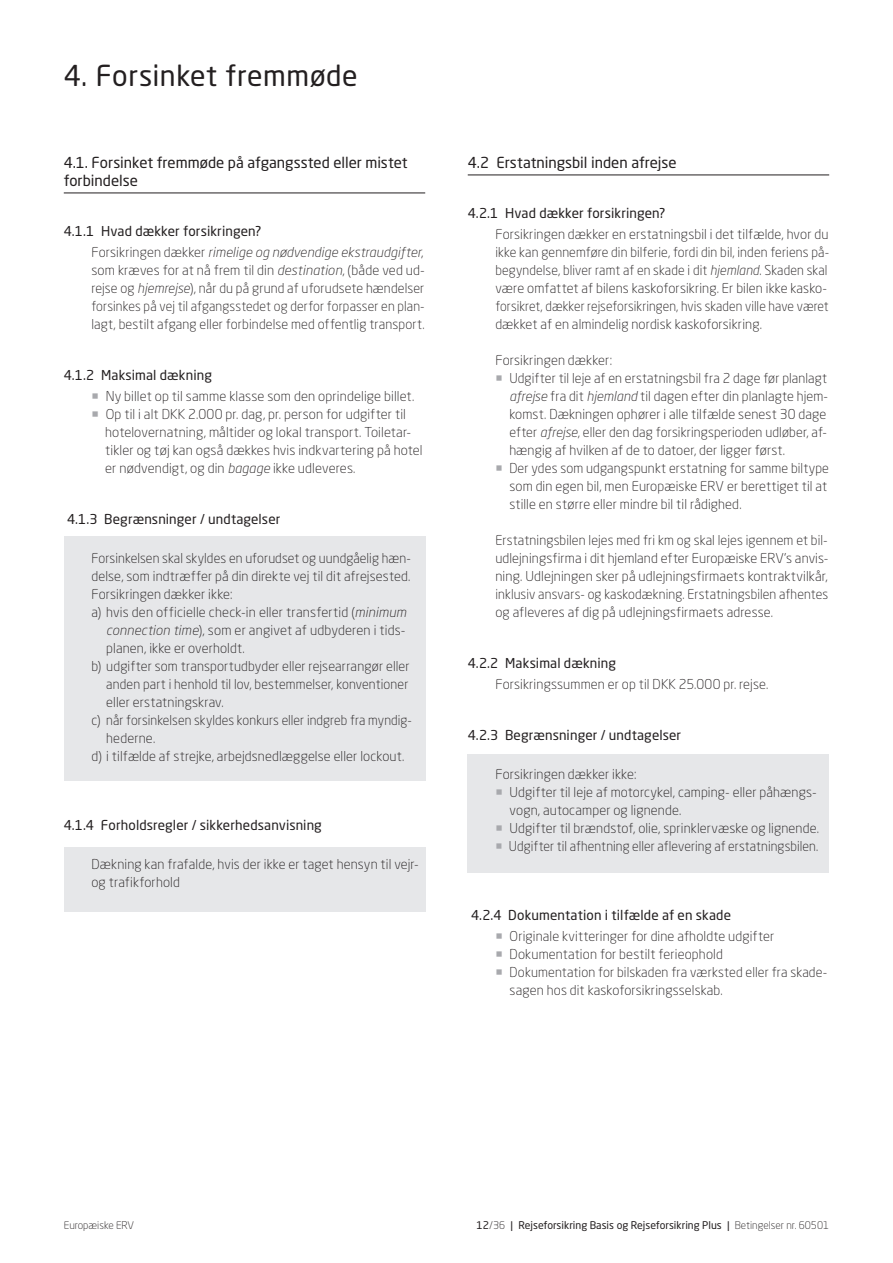
<style>
.page{position:relative;width:893px;height:1263px;background:#fff}
.page>*{position:absolute;margin:0;border:0;box-sizing:border-box;transform-origin:0 0}
.t1{font:28.5px "Neo Sans W1 G";letter-spacing:.02em;color:#231f20}
.t2{font:15px/18px "Neo Sans W1 G";color:#231f20}
.t3{font:300 13.5px/18px "Neo Sans W1 G";letter-spacing:.01em;color:#231f20}
.t4{font:13.5px "Neo Sans W1 G";letter-spacing:.005em;color:#231f20}
.t5{font:300 13.5px "Neo Sans W1 G";letter-spacing:.01em;color:#231f20;scale:.96 1}
.t6{font:italic 300 13.5px "Neo Sans Pro";letter-spacing:.01em;color:#231f20}
.t7{font:10.5px "Neo Sans W1 G";color:#231f20}
.t8{font:300 10.5px "Neo Sans W1 G";color:#231f20}
.s1{font-family:"Neo Sans W1 G";font-style:normal}
.s2{font-family:"Neo Sans Pro";font-style:italic}
.s3{color:#a8a9ad}
.s4{font-weight:300}
</style>
<div class="page">
<div style="left:64px;top:847px;width:361px;height:64px;background:#e6e7e9"></div>
<div style="left:468px;top:754px;width:361px;height:118px;background:#e6e7e9"></div>
<div style="left:64px;top:536px;width:361px;height:245px;background:#e6e7e9"></div>
<hr style="left:64px;top:193px;width:361px;height:1px;background:#231f20">
<hr style="left:468px;top:175px;width:361px;height:1px;background:#231f20">
<h1 class="t1" style="left:64px;top:58px;width:295px">4. Forsinket fremmøde</h1>
<p class="t2" style="left:64px;top:153px;width:345px">4.1. Forsinket fremmøde på afgangssted eller mistet forbindelse</p>
<p class="t4" style="left:64px;top:223px;width:199px">4.1.1 Hvad dækker forsikringen?</p>
<p class="t6" style="left:91px;top:244px;width:333px"><span class="s1">Forsikringen dækker</span> rimelige og nødvendige ekstraudgifter<span class="s1">,</span></p>
<p class="t3" style="left:91px;top:261px;width:335px;text-align:justify">som kræves for at nå frem til din <span class="s2">destination</span>, (både ved ud&shy;rejse og <span class="s2">hjemrejse</span>), når du på grund af uforudsete hændelser forsinkes på vej til afgangsstedet og derfor forpasser en plan&shy;lagt, bestilt afgang eller forbindelse med offentlig transport.</p>
<p class="t4" style="left:64px;top:367px;width:150px">4.1.2 Maksimal dækning</p>
<p class="t3" style="left:91px;top:387px;width:324px"><span class="s3">○</span> Ny billet op til samme klasse som den oprindelige billet.</p>
<p class="t3" style="left:105px;top:405px;width:319px;text-indent:-14px"><span class="s3">○</span> Op til i alt DKK 2.000 pr. dag, pr. person for udgifter til hotelovernatning, måltider og lokal transport. Toiletar&shy;tikler og tøj kan også dækkes hvis indkvartering på hotel er nødvendigt, og din <span class="s2">bagage</span> ikke udleveres.</p>
<p class="t4" style="left:67px;top:511px;width:215px">4.1.3 Begrænsninger / undtagelser</p>
<p class="t3" style="left:91px;top:549px;width:321px">Forsinkelsen skal skyldes en uforudset og uundgåelig hæn-</p>
<p class="t3" style="left:91px;top:567px;width:321px">delse, som indtræffer på din direkte vej til dit afrejsested.</p>
<p class="t3" style="left:91px;top:585px;width:143px">Forsikringen dækker ikke:</p>
<p class="t3" style="left:91px;top:603px;width:316px">a) hvis den officielle check-in eller transfertid (<span class="s2">minimum</span></p>
<p class="t3" style="left:106px;top:621px;width:301px"><span class="s2">connection time</span>), som er angivet af udbyderen i tids-</p>
<p class="t3" style="left:106px;top:639px;width:140px">planen, ikke er overholdt.</p>
<p class="t3" style="left:91px;top:657px;width:320px">b) udgifter som transportudbyder eller rejsearrangør eller</p>
<p class="t3" style="left:106px;top:675px;width:304px">anden part i henhold til lov, bestemmelser, konventioner</p>
<p class="t3" style="left:106px;top:693px;width:119px">eller erstatningskrav.</p>
<p class="t3" style="left:91px;top:711px;width:322px">c) når forsinkelsen skyldes konkurs eller indgreb fra myndig-</p>
<p class="t3" style="left:106px;top:729px;width:50px">hederne.</p>
<p class="t3" style="left:91px;top:747px;width:314px">d) i tilfælde af strejke, arbejdsnedlæggelse eller lockout.</p>
<p class="t4" style="left:64px;top:817px;width:260px">4.1.4 Forholdsregler / sikkerhedsanvisning</p>
<p class="t3" style="left:91px;top:855px;width:329px">Dækning kan frafalde, hvis der ikke er taget hensyn til vejr&shy;og trafikforhold</p>
<p class="t2" style="left:468px;top:153px;width:210px">4.2 Erstatningsbil inden afrejse</p>
<p class="t4" style="left:468px;top:205px;width:199px">4.2.1 Hvad dækker forsikringen?</p>
<p class="t3" style="left:495px;top:225px;width:335px">Forsikringen dækker en erstatningsbil i det tilfælde, hvor du ikke kan gennemføre din bilferie, fordi din bil, inden feriens på&shy;begyndelse, bliver ramt af en skade i dit <span class="s2">hjemland</span>. Skaden skal være omfattet af bilens kaskoforsikring. Er bilen ikke kasko&shy;forsikret, dækker rejseforsikringen, hvis skaden ville have været dækket af en almindelig nordisk kaskoforsikring.</p>
<p class="t3" style="left:495px;top:351px;width:118px">Forsikringen dækker:</p>
<p class="t3" style="left:509px;top:369px;width:320px;text-indent:-14px"><span class="s3">○</span> Udgifter til leje af en erstatningsbil fra 2 dage før planlagt <span class="s2">afrejse</span> fra dit <span class="s2">hjemland</span> til dagen efter din planlagte hjem&shy;komst. Dækningen ophører i alle tilfælde senest 30 dage efter <span class="s2">afrejse</span>, eller den dag forsikringsperioden udløber, af&shy;hængig af hvilken af de to datoer, der ligger først.</p>
<p class="t3" style="left:509px;top:459px;width:321px;text-indent:-14px"><span class="s3">○</span> Der ydes som udgangspunkt erstatning for samme biltype som din egen bil, men Europæiske ERV er berettiget til at stille en større eller mindre bil til rådighed.</p>
<p class="t3" style="left:495px;top:531px;width:335px;text-align:justify">Erstatningsbilen lejes med fri km og skal lejes igennem et bil&shy;udlejningsfirma i dit hjemland efter Europæiske ERV’s anvis&shy;ning. Udlejningen sker på udlejningsfirmaets kontraktvilkår, inklusiv ansvars- og kaskodækning. Erstatningsbilen afhentes og afleveres af dig på udlejningsfirmaets adresse.</p>
<p class="t4" style="left:468px;top:655px;width:150px">4.2.2 Maksimal dækning</p>
<p class="t3" style="left:495px;top:675px;width:275px">Forsikringssummen er op til DKK 25.000 pr. rejse.</p>
<p class="t4" style="left:468px;top:727px;width:215px">4.2.3 Begrænsninger / undtagelser</p>
<p class="t3" style="left:495px;top:765px;width:143px">Forsikringen dækker ikke:</p>
<p class="t3" style="left:510px;top:783px;width:309px;text-indent:-14px"><span class="s3">○</span> Udgifter til leje af motorcykel, camping- eller påhængs&shy;vogn, autocamper og lignende.</p>
<p class="t3" style="left:495px;top:819px;width:325px"><span class="s3">○</span> Udgifter til brændstof, olie, sprinklervæske og lignende.</p>
<p class="t5" style="left:495px;top:838px;width:338px"><span class="s3">○</span> Udgifter til afhentning eller aflevering af erstatningsbilen.</p>
<p class="t4" style="left:471px;top:907px;width:261px">4.2.4 Dokumentation i tilfælde af en skade</p>
<p class="t3" style="left:495px;top:927px;width:280px"><span class="s3">○</span> Originale kvitteringer for dine afholdte udgifter</p>
<p class="t3" style="left:495px;top:945px;width:229px"><span class="s3">○</span> Dokumentation for bestilt ferieophold</p>
<p class="t3" style="left:510px;top:963px;width:319px;text-indent:-14px"><span class="s3">○</span> Dokumentation for bilskaden fra værksted eller fra skade&shy;sagen hos dit kaskoforsikringsselskab.</p>
<p class="t8" style="left:64px;top:1219px;width:72px">Europæiske ERV</p>
<p class="t7" style="left:476px;top:1219px;width:354px">12<span class="s4">/36</span> | Rejseforsikring Basis og Rejseforsikring Plus | <span class="s4">Betingelser nr. 60501</span></p>
</div>
